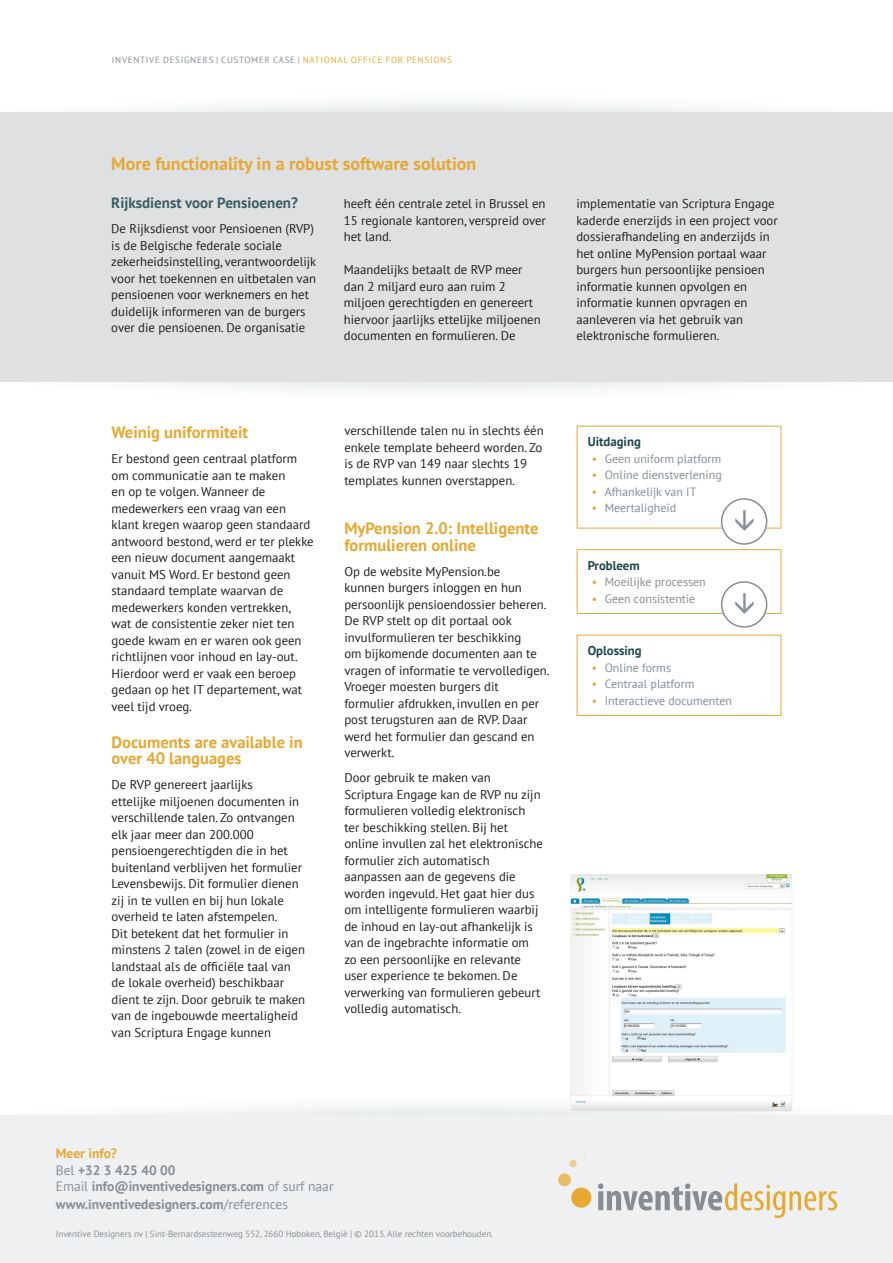
<style>
.page{position:relative;width:893px;height:1263px;background:#fff}
.page>*{position:absolute;margin:0;border:0;box-sizing:border-box;transform-origin:0 0}
.id_title_2_-_span_co{font:700 18px "PT Sans";color:#e6a831}
.id_title_3{font:700 16.5px/16.5px "PT Sans";color:#e6a831}
.id_title_3-2{font:700 15px "PT Sans";color:#3a5e65}
.t1{font:700 13.5px/16.5px "PT Sans";color:#868e94}
.id_body_text{font:12.75px/16.5px "PT Sans";color:#231f20}
.id_title_3-3{font:12.75px/16.5px "PT Sans";color:#231f20}
.id_body_text-2{font:700 12.75px "PT Sans";color:#21454d}
.id_body_text-3{font:700 12.75px "PT Sans";color:#20464d}
.t2{font:12px "PT Sans";color:#868e94}
.t3{font:9px "PT Sans";color:#868e94}
.t4{font:9px "PT Sans";letter-spacing:.08em;color:#868e94}
.s1{color:#e7a931}
.s2{color:#e6a831}
.s3{font-weight:400}
</style>
<div class="page">
<svg style="left:140px;top:106px;width:618px;height:6px;fill:#eff1f2"></svg>
<svg style="left:0;top:381px;width:893px;height:6px;fill:#f1f3f3"></svg>
<svg style="left:0;top:1110px;width:893px;height:6px;fill:#eff1f1"></svg>
<div style="left:0;top:112px;width:893px;height:269px;background:#dfe0e2"></div>
<img style="left:570px;top:875px;width:223px;height:237px">
<div style="left:0;top:1116px;width:893px;height:147px;background:#eff0f1"></div>
<div style="left:571px;top:1187px;width:20px;height:21px;background:#e7a931;border-radius:50%"></div>
<div style="left:558px;top:1173px;width:13px;height:13px;background:#ecbc64;border-radius:50%"></div>
<div style="left:569px;top:1160px;width:8px;height:7px;background:#f1cd93;border-radius:50%"></div>
<svg style="left:598px;top:1183px;width:239px;height:35px"></svg>
<hr style="left:577px;top:426px;width:204px;height:1px;background:#e6a831">
<hr style="left:577px;top:426px;width:1px;height:102px;background:#e6a831">
<hr style="left:781px;top:426px;width:1px;height:102px;background:#e6a831">
<hr style="left:577px;top:528px;width:204px;height:1px;background:#e6a831">
<hr style="left:577px;top:549px;width:204px;height:1px;background:#e6a831">
<hr style="left:577px;top:550px;width:1px;height:63px;background:#e6a831">
<hr style="left:781px;top:550px;width:1px;height:63px;background:#e6a831">
<hr style="left:577px;top:613px;width:204px;height:1px;background:#e6a831">
<hr style="left:577px;top:635px;width:204px;height:1px;background:#e6a831">
<hr style="left:577px;top:635px;width:1px;height:80px;background:#e6a831">
<hr style="left:781px;top:635px;width:1px;height:80px;background:#e6a831">
<hr style="left:577px;top:715px;width:204px;height:1px;background:#e6a831">
<div style="left:722px;top:499px;width:45px;height:45px;background:#fff;border-radius:50%"></div>
<div style="left:721px;top:498px;width:46px;height:47px;border:2px solid #868e94;border-radius:50%"></div>
<div style="left:722px;top:582px;width:45px;height:45px;background:#fff;border-radius:50%"></div>
<div style="left:721px;top:581px;width:46px;height:47px;border:2px solid #868e94;border-radius:50%"></div>
<p class="t4" style="left:112px;top:54px;width:341px">INVENTIVE DESIGNERS | CUSTOMER CASE | <span class="s1">NATIONAL OFFICE FOR PENSIONS</span></p>
<p class="id_title_2_-_span_co" style="left:111px;top:152px;width:367px">More functionality in a robust software solution</p>
<p class="id_title_3-2" style="left:111px;top:193px;width:188px">Rijksdienst voor Pensioenen?</p>
<p class="id_body_text" style="left:111px;top:220px;width:206px">De Rijksdienst voor Pensioenen (RVP) is de Belgische federale sociale zekerheidsinstelling, verantwoordelijk voor het toekennen en uitbetalen van pensioenen voor werknemers en het duidelijk informeren van de burgers over die pensioenen. De organisatie</p>
<p class="id_body_text" style="left:344px;top:195px;width:203px;text-align:justify">heeft één centrale zetel in Brussel en 15 regionale kantoren, verspreid over het land.</p>
<p class="id_body_text" style="left:344px;top:261px;width:198px">Maandelijks betaalt de RVP meer dan 2 miljard euro aan ruim 2 miljoen gerechtigden en genereert hiervoor jaarlijks ettelijke miljoenen documenten en formulieren. De</p>
<p class="id_body_text" style="left:576px;top:195px;width:203px">implementatie van Scriptura Engage kaderde enerzijds in een project voor dossierafhandeling en anderzijds in het online MyPension portaal waar burgers hun persoonlijke pensioen informatie kunnen opvolgen en informatie kunnen opvragen en aanleveren via het gebruik van elektronische formulieren.</p>
<p class="id_title_3" style="left:112px;top:424px;width:138px">Weinig uniformiteit</p>
<p class="id_body_text" style="left:112px;top:450px;width:204px">Er bestond geen centraal platform om communicatie aan te maken<br>en op te volgen. Wanneer de medewerkers een vraag van een klant kregen waarop geen standaard antwoord bestond, werd er ter plekke een nieuw document aangemaakt vanuit MS Word. Er bestond geen standaard template waarvan de medewerkers konden vertrekken, wat de consistentie zeker niet ten goede kwam en er waren ook geen richtlijnen voor inhoud en lay-out.<br>Hierdoor werd er vaak een beroep gedaan op het IT departement, wat veel tijd vroeg.</p>
<p class="id_title_3" style="left:112px;top:733px;width:193px">Documents are available in over 40 languages</p>
<p class="id_body_text" style="left:112px;top:776px;width:195px">De RVP genereert jaarlijks<br>ettelijke miljoenen documenten in verschillende talen. Zo ontvangen elk jaar meer dan 200.000 pensioengerechtigden die in het buitenland verblijven het formulier<br>Levensbewijs. Dit formulier dienen zij in te vullen en bij hun lokale overheid te laten afstempelen.<br>Dit betekent dat het formulier in minstens 2 talen (zowel in de eigen landstaal als de officiële taal van de lokale overheid) beschikbaar dient te zijn. Door gebruik te maken van de ingebouwde meertaligheid van Scriptura Engage kunnen</p>
<p class="id_body_text" style="left:344px;top:422px;width:201px">verschillende talen nu in slechts één enkele template beheerd worden. Zo is de RVP van 149 naar slechts 19 templates kunnen overstappen.</p>
<p class="id_title_3" style="left:344px;top:520px;width:196px">MyPension 2.0: Intelligente formulieren online</p>
<p class="id_title_3-3" style="left:344px;top:563px;width:207px">Op de website MyPension.be<br>kunnen burgers inloggen en hun persoonlijk pensioendossier beheren.<br>De RVP stelt op dit portaal ook invulformulieren ter beschikking<br>om bijkomende documenten aan te vragen of informatie te vervolledigen.<br>Vroeger moesten burgers dit formulier afdrukken, invullen en per post terugsturen aan de RVP. Daar werd het formulier dan gescand en verwerkt.</p>
<p class="id_title_3-3" style="left:344px;top:769px;width:200px">Door gebruik te maken van<br>Scriptura Engage kan de RVP nu zijn formulieren volledig elektronisch ter beschikking stellen. Bij het online invullen zal het elektronische formulier zich automatisch aanpassen aan de gegevens die worden ingevuld. Het gaat hier dus om intelligente formulieren waarbij de inhoud en lay-out afhankelijk is van de ingebrachte informatie om zo een persoonlijke en relevante user experience te bekomen. De verwerking van formulieren gebeurt volledig automatisch.</p>
<p class="id_body_text-2" style="left:588px;top:433px;width:55px">Uitdaging</p>
<p class="t2" style="left:592px;top:451px;width:131px"><span class="s2">•</span> Geen uniform platform</p>
<p class="t2" style="left:592px;top:467px;width:131px"><span class="s2">•</span> Online dienstverlening</p>
<p class="t2" style="left:592px;top:484px;width:106px"><span class="s2">•</span> Afhankelijk van IT</p>
<p class="t2" style="left:592px;top:500px;width:86px"><span class="s2">•</span> Meertaligheid</p>
<p class="id_body_text-2" style="left:588px;top:557px;width:53px">Probleem</p>
<p class="t2" style="left:592px;top:574px;width:115px"><span class="s2">•</span> Moeilijke processen</p>
<p class="t2" style="left:592px;top:591px;width:105px"><span class="s2">•</span> Geen consistentie</p>
<p class="id_body_text-3" style="left:588px;top:642px;width:55px">Oplossing</p>
<p class="t2" style="left:592px;top:660px;width:81px"><span class="s2">•</span> Online forms</p>
<p class="t2" style="left:592px;top:676px;width:104px"><span class="s2">•</span> Centraal platform</p>
<p class="t2" style="left:592px;top:693px;width:142px"><span class="s2">•</span> Interactieve documenten</p>
<p class="t1" style="left:56px;top:1145px;width:279px"><span class="s2">Meer info?<br></span><span class="s3">Bel</span> +32 3 425 40 00<br><span class="s3">Email</span> info@inventivedesigners.com <span class="s3">of surf naar</span></p>
<p class="t1" style="left:56px;top:1196px;width:234px">www.inventivedesigners.com<span class="s3">/references</span></p>
<p class="t3" style="left:56px;top:1228px;width:439px">Inventive Designers nv | Sint-Bernardsesteenweg 552, 2660 Hoboken, België | © 2013. Alle rechten voorbehouden.</p>
</div>
